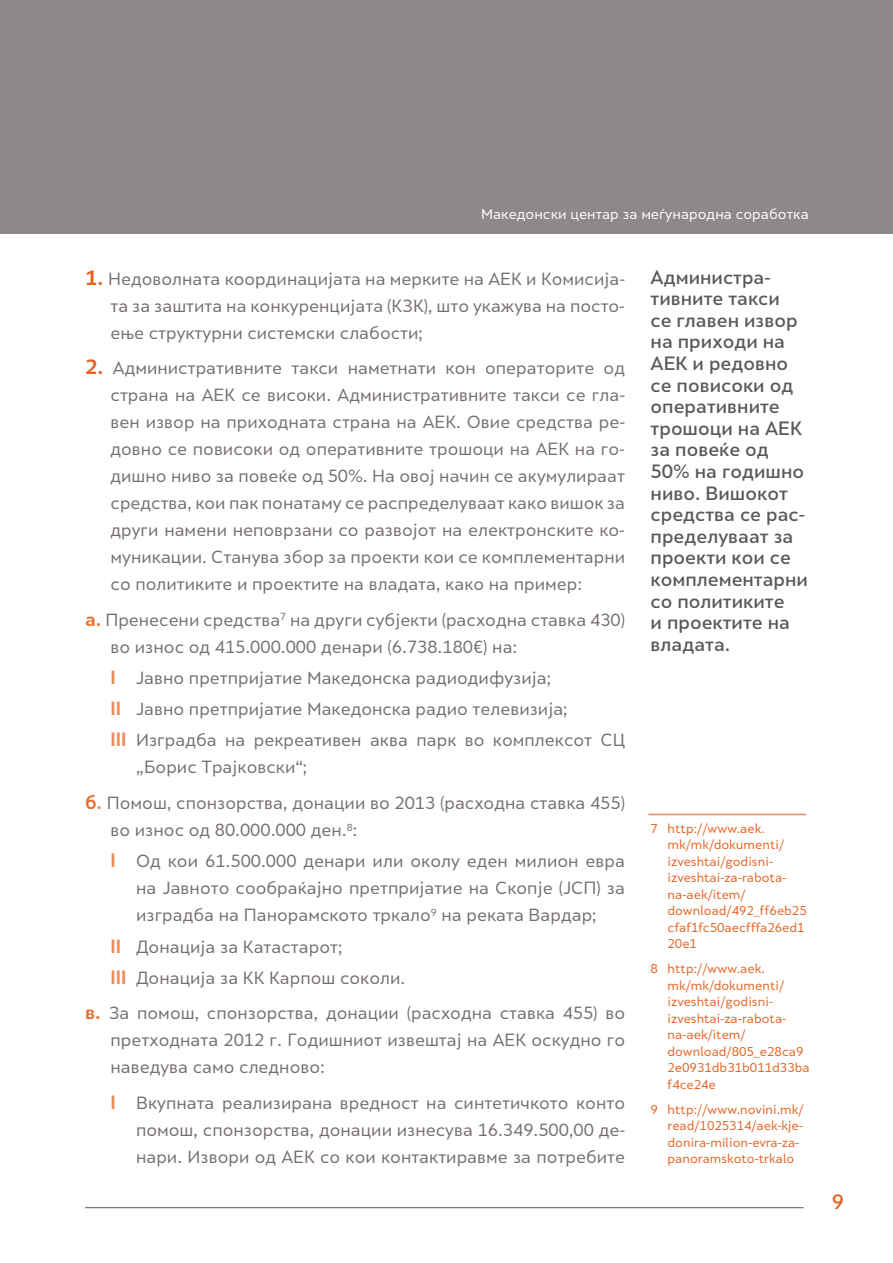
<style>
.page{position:relative;width:893px;height:1263px;background:#fff}
.page>*{position:absolute;margin:0;border:0;box-sizing:border-box;transform-origin:0 0}
.t1{font:500 19.5px "Skola Sans";color:#e56220}
.t2{font:500 18px/21.6px "Skola Sans";color:#5a5858}
.t3{font:16.5px/27px "Skola Sans";color:#746e6d}
.t4{font:13.5px "Skola Sans";color:#fff}
.t5{font:12px/16.5px "Skola Sans";color:#e56220}
.s1{font-weight:700;font-size:19.5px;color:#e56220}
.s2{font-weight:700;font-size:18px;color:#e8712f}
.s3{font-weight:700;font-size:18px;color:#ed8c57}
</style>
<div class="page">
<hr style="left:85px;top:1207px;width:718px;height:1px;background:#5a5858">
<div style="left:0;top:0;width:893px;height:234px;background:#8f8888"></div>
<hr style="left:648px;top:814px;width:158px;height:1px;background:#ed8c57">
<p class="t4" style="left:481px;top:206px;width:329px">Македонски центар за меѓународна соработка</p>
<p class="t3" style="left:111px;top:265px;width:516px;text-align:justify;text-indent:-26px"><span class="s1">1.</span> Недоволната координацијата на мерките на АЕК и Комисија&shy;та за заштита на конкуренцијата (КЗК), што укажува на посто&shy;ење структурни системски слабости;</p>
<p class="t3" style="left:111px;top:354px;width:516px;text-align:justify;text-indent:-26px"><span class="s1">2.</span> Административните такси наметнати кон операторите од страна на АЕК се високи. Административните такси се гла&shy;вен извор на приходната страна на АЕК. Овие средства ре&shy;довно се повисоки од оперативните трошоци на АЕК на го&shy;дишно ниво за повеќе од 50%. На овој начин се акумулираат средства, кои пак понатаму се распределуваат како вишок за други намени неповрзани со развојот на електронските ко&shy;муникации. Станува збор за проекти кои се комплементарни со политиките и проектите на владата, како на пример:</p>
<p class="t3" style="left:111px;top:606px;width:516px;text-indent:-26px"><span class="s2">a.</span> Пренесени средства<sup>7</sup> на други субјекти (расходна ставка 430) во износ од 415.000.000 денари (6.738.180€) на:</p>
<p class="t3" style="left:111px;top:662px;width:516px;line-height:31.2px"><span class="s3">I</span> Јавно претпријатие Македонска радиодифузија;<br><span class="s3">II</span> Јавно претпријатие Македонска радио телевизија;<br><span class="s3">III</span> Изградба на рекреативен аква парк во комплексот СЦ</p>
<p class="t3" style="left:85px;top:749px;width:541px;line-height:35.5px;text-indent:51px">„Борис Трајковски“;<br><span class="s2">б</span><span class="s3">.</span> Помош, спонзорства, донации во 2013 (расходна ставка 455)</p>
<p class="t3" style="left:111px;top:814px;width:516px;line-height:31.2px">во износ од 80.000.000 ден.<sup>8</sup>:<br><span class="s3">I</span> Од кои 61.500.000 денари или околу еден милион евра</p>
<p class="t3" style="left:136px;top:874px;width:490px">на Јавното сообраќајно претпријатие на Скопје (ЈСП) за изградба на Панорамското тркало<sup>9</sup> на реката Вардар;</p>
<p class="t3" style="left:111px;top:931px;width:296px;line-height:31.2px"><span class="s3">II</span> Донација за Катастарот;<br><span class="s3">III</span> Донација за КК Карпош соколи.</p>
<p class="t3" style="left:111px;top:999px;width:516px;text-align:justify;text-indent:-26px"><span class="s2">в.</span> За помош, спонзорства, донации (расходна ставка 455) во претходната 2012 г. Годишниот извештај на АЕК оскудно го наведува само следново:</p>
<p class="t3" style="left:136px;top:1089px;width:491px;text-align:justify;text-indent:-26px"><span class="s3">I</span> Вкупната реализирана вредност на синтетичкото конто помош, спонзорства, донации изнесува 16.349.500,00 де&shy;нари. Извори од АЕК со кои контактиравме за потребите</p>
<p class="t2" style="left:651px;top:266px;width:159px">Администра&shy;тивните такси<br>се главен извор на приходи на<br>АЕК и редовно се повисоки од оперативните трошоци на АЕК за повеќе од<br>50% на годишно ниво. Вишокот средства се рас&shy;пределуваат за проекти кои се комплементарни со политиките<br>и проектите на владата.</p>
<p class="t5" style="left:667px;top:820px;width:141px;text-indent:-17px">7 http://www.aek. mk/mk/dokumenti/ izveshtai/godisni&shy;izveshtai-za-rabota&shy;na-aek/item/ download/492_ff6eb25 cfaf1fc50aecfffa26ed1<br>20e1</p>
<p class="t5" style="left:667px;top:960px;width:144px;text-indent:-17px">8 http://www.aek. mk/mk/dokumenti/ izveshtai/godisni&shy;izveshtai-za-rabota&shy;na-aek/item/ download/805_e28ca9<br>2e0931db31b011d33ba f4ce24e</p>
<p class="t5" style="left:667px;top:1101px;width:138px;text-indent:-17px">9 http://www.novini.mk/ read/1025314/aek-kje&shy;donira-milion-evra-za&shy;panoramskoto-trkalo</p>
<p class="t1" style="left:832px;top:1190px;width:14px">9</p>
</div>
